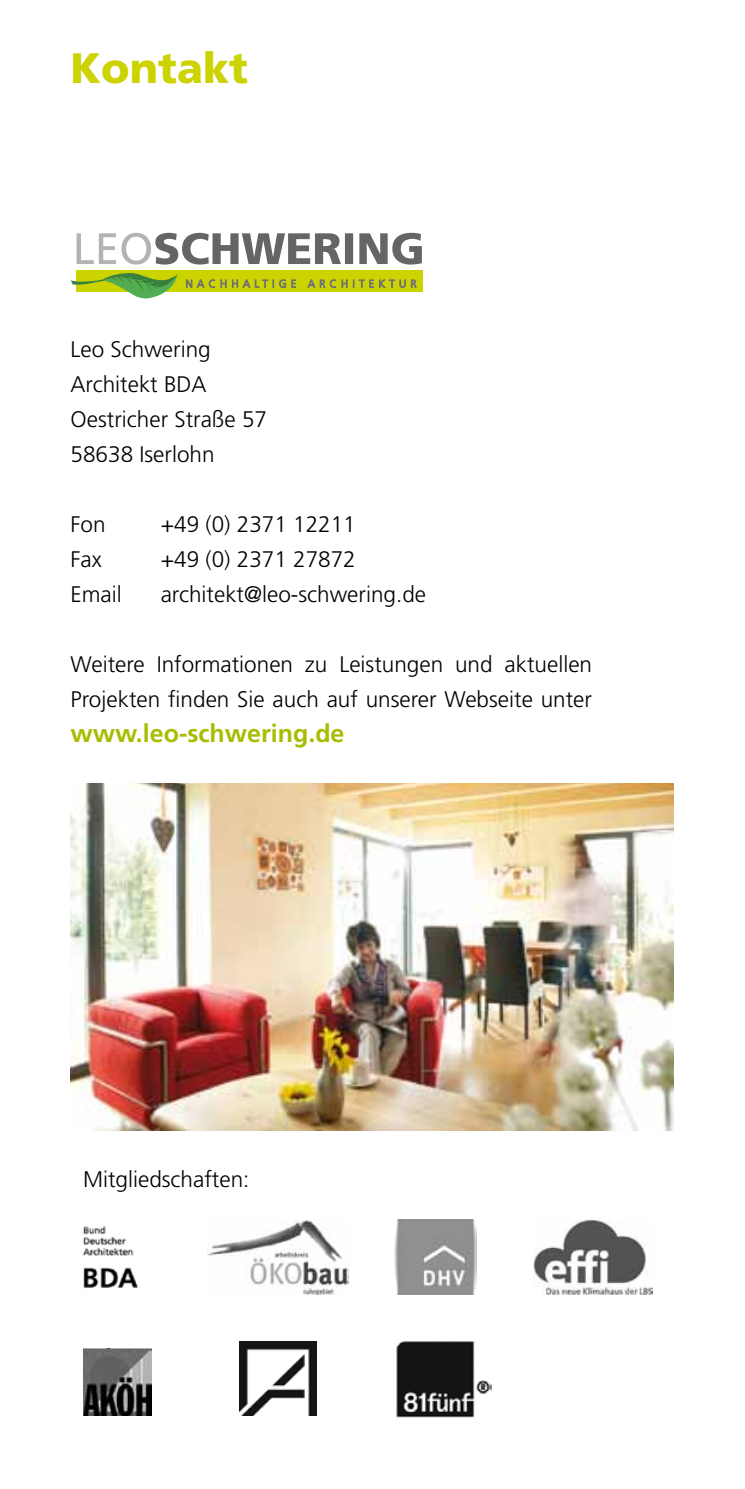
<style>
.page{position:relative;width:745px;height:1489px;background:#fff}
.page>*{position:absolute;margin:0;border:0;box-sizing:border-box;transform-origin:0 0}
.t1{font:900 42.5px "Frutiger";color:#cbd300}
.t2{font:700 25px "Frutiger";color:#a8bc00}
.t3{font:300 22.5px/35px "Frutiger";color:#000}
</style>
<div class="page">
<img style="left:396px;top:1341px;width:95px;height:76px">
<img style="left:240px;top:1341px;width:76px;height:74px">
<img style="left:83px;top:1348px;width:68px;height:67px">
<img style="left:394px;top:1219px;width:82px;height:75px">
<img style="left:533px;top:1219px;width:119px;height:75px">
<img style="left:207px;top:1220px;width:141px;height:74px">
<img style="left:82px;top:1226px;width:57px;height:62px">
<div style="left:76px;top:270px;width:346px;height:21px;background:#cbd300"></div>
<svg style="left:186px;top:279px;width:230px;height:9px"></svg>
<svg style="left:76px;top:233px;width:345px;height:31px"></svg>
<svg style="left:71px;top:273px;width:107px;height:25px"></svg>
<img style="left:71px;top:783px;width:602px;height:346px">
<h1 class="t1" style="left:71px;top:42px;width:179px">Kontakt</h1>
<p class="t3" style="left:71px;top:331px;width:198px">Leo Schwering<br>Architekt BDA<br>Oestricher Straße 57<br>58638 Iserlohn</p>
<p class="t3" style="left:71px;top:506px;width:37px">Fon</p>
<p class="t3" style="left:161px;top:506px;width:196px">+49 (0) 2371 12211</p>
<p class="t3" style="left:71px;top:541px;width:33px">Fax</p>
<p class="t3" style="left:161px;top:541px;width:196px">+49 (0) 2371 27872</p>
<p class="t3" style="left:71px;top:576px;width:53px">Email</p>
<p class="t3" style="left:161px;top:576px;width:267px">architekt@leo-schwering.de</p>
<p class="t3" style="left:71px;top:646px;width:522px">Weitere Informationen zu Leistungen und aktuellen<br>Projekten finden Sie auch auf unserer Webseite unter</p>
<p class="t2" style="left:71px;top:718px;width:275px">www.leo-schwering.de</p>
<p class="t3" style="left:83px;top:1161px;width:168px">Mitgliedschaften:</p>
</div>
